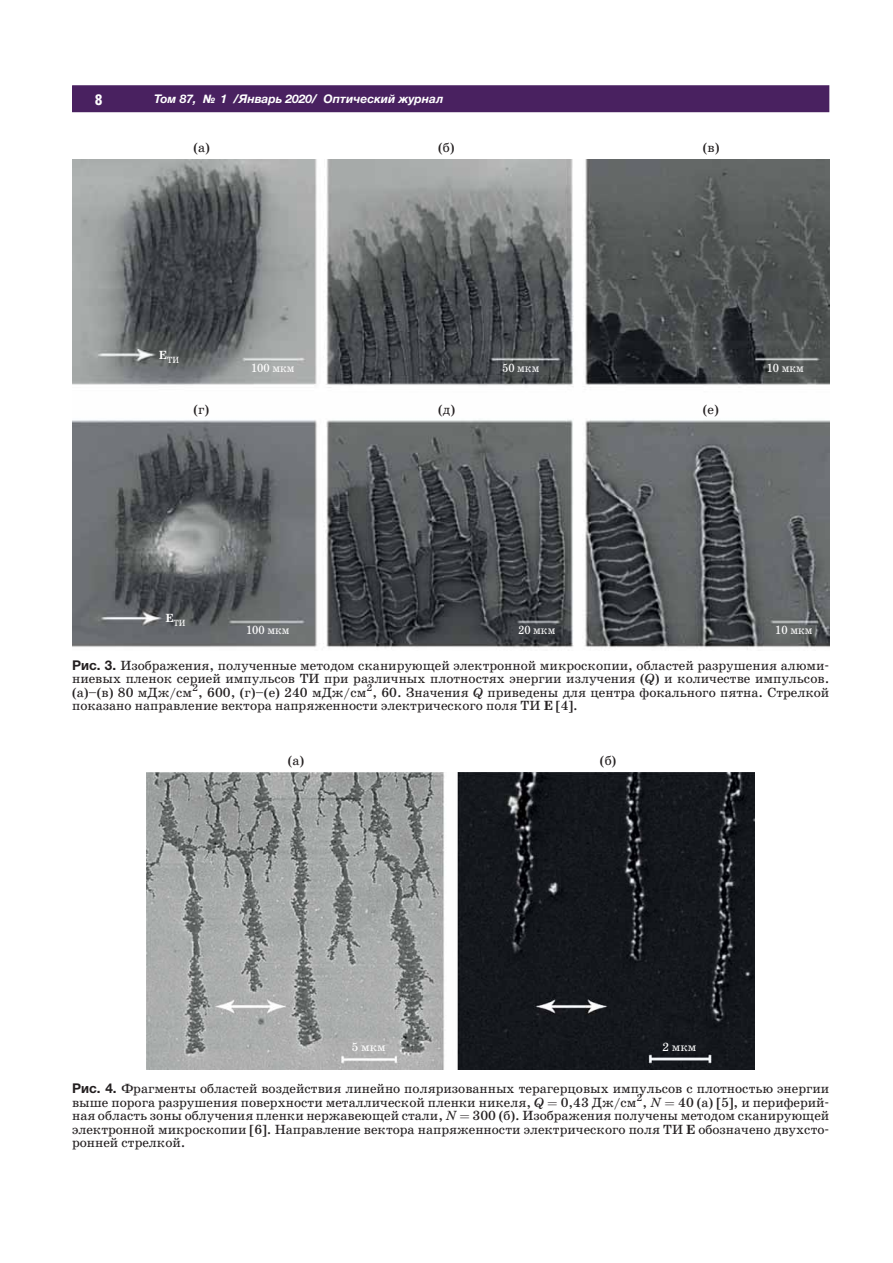
<style>
.page{position:relative;width:893px;height:1263px;background:#fff}
.page>*{position:absolute;margin:0;border:0;box-sizing:border-box;transform-origin:0 0}
.t1{font:700 15px "Text Book C";color:#fff;scale:.9 1}
.t2{font:13.5px/13.5px "School Book C";color:#231f20;text-align:justify}
.t3{font:italic 700 12px "Helvetica Neue Cyr";color:#fff}
.t4{font:12px "School Book C";color:#fff;scale:.9 1}
.t5{font:12px "School Book C";color:#fff}
.t6{font:9.15px "School Book C";color:#fff;scale:.9 1}
.s1{font-family:"Helvetica Neue Cyr";font-weight:700}
.s2{font-style:italic}
.s3{font-weight:700}
</style>
<div class="page">
<div style="left:73px;top:86px;width:755px;height:26px;background:#492160"></div>
<div style="left:72px;top:85px;width:757px;height:27px;border:1px solid #492160"></div>
<img style="left:72px;top:160px;width:757px;height:490px">
<img style="left:146px;top:773px;width:608px;height:296px">
<p class="t1" style="left:95px;top:91px;width:9px">8</p>
<p class="t3" style="left:154px;top:92px;width:291px">Том 87, № 1 /Январь 2020/ Оптический журнал</p>
<p class="t2" style="left:193px;top:142px;width:18px">(а)</p>
<p class="t2" style="left:438px;top:142px;width:18px">(б)</p>
<p class="t2" style="left:702px;top:142px;width:18px">(в)</p>
<p class="t6" style="left:159px;top:356px;width:24px"><sup>E</sup>ТИ</p>
<p class="t4" style="left:251px;top:364px;width:50px">100 мкм</p>
<p class="t4" style="left:502px;top:364px;width:43px">50 мкм</p>
<p class="t4" style="left:766px;top:364px;width:43px">10 мкм</p>
<p class="t2" style="left:193px;top:404px;width:17px">(г)</p>
<p class="t2" style="left:438px;top:404px;width:18px">(д)</p>
<p class="t2" style="left:702px;top:404px;width:17px">(е)</p>
<p class="t6" style="left:165px;top:619px;width:24px"><sup>E</sup>ТИ</p>
<p class="t4" style="left:246px;top:626px;width:50px">100 мкм</p>
<p class="t4" style="left:518px;top:626px;width:43px">20 мкм</p>
<p class="t4" style="left:775px;top:626px;width:43px">10 мкм</p>
<p class="t2" style="left:72px;top:660px;width:758px"><span class="s1">Рис. 3.</span> Изображения, полученные методом сканирующей электронной микроскопии, областей разрушения алюми&shy;ниевых пленок серией импульсов ТИ при различных плотностях энергии излучения (<span class="s2">Q</span>) и количестве импульсов. (а)–(в) 80 мДж/см<sup>2</sup>, 600, (г)–(е) 240 мДж/см<sup>2</sup>, 60. Значения <span class="s2">Q</span> приведены для центра фокального пятна. Стрелкой показано направление вектора напряженности электрического поля ТИ <span class="s3">Е</span> [4].</p>
<p class="t2" style="left:288px;top:755px;width:18px">(а)</p>
<p class="t2" style="left:600px;top:755px;width:18px">(б)</p>
<p class="t5" style="left:351px;top:1042px;width:36px">5 мкм</p>
<p class="t5" style="left:662px;top:1042px;width:36px">2 мкм</p>
<p class="t2" style="left:72px;top:1083px;width:758px"><span class="s1">Рис. 4.</span> Фрагменты областей воздействия линейно поляризованных терагерцовых импульсов с плотностью энергии выше порога разрушения поверхности металлической пленки никеля, <span class="s2">Q</span> 0,43 Дж/см<sup>2</sup>, <span class="s2">N</span> 40 (а) [5], и периферий&shy;ная область зоны облучения пленки нержавеющей стали, <span class="s2">N</span> 300 (б). Изображения получены методом сканирующей электронной микроскопии [6]. Направление вектора напряженности электрического поля ТИ <span class="s3">E</span> обозначено двухсто&shy;ронней стрелкой.</p>
</div>
